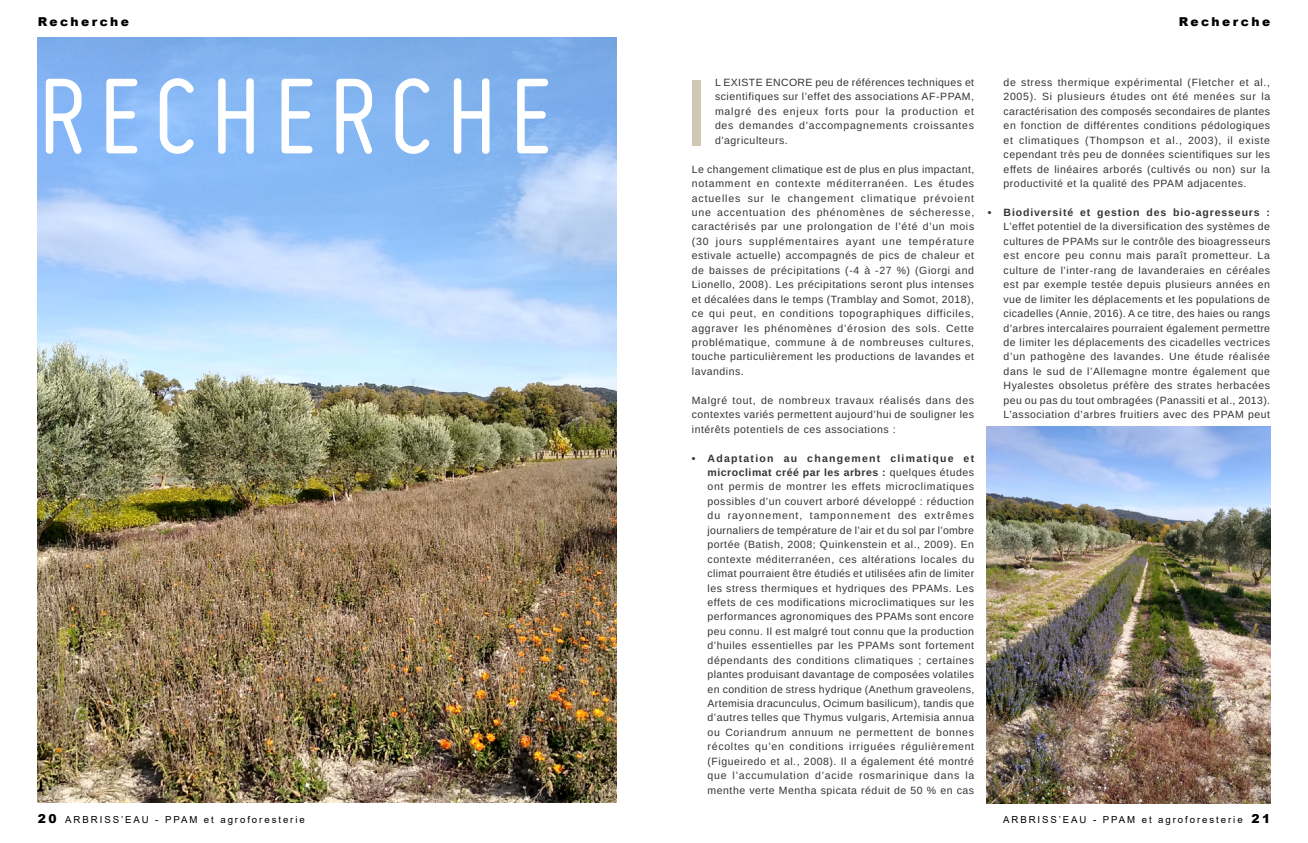
<style>
.page{position:relative;width:1308px;height:843px;background:#fff}
.page>*{position:absolute;margin:0;border:0;box-sizing:border-box;transform-origin:0 0}
.t1{font:117.25px "Miso";letter-spacing:.1em;color:#fff}
.t2{font:94.41px "Arimo";color:#d1c7b5}
.t3{font:900 12.25px "Arial";letter-spacing:.2em;color:#000}
.t4{font:10.5px/14.4px "Arimo";letter-spacing:.05em;color:#343433;text-align:justify}
.t5{font:700 10.5px "Arimo";letter-spacing:.08em;color:#343433}
.t6{font:9.62px "Arial";letter-spacing:.2em;color:#000}
.s1{font-weight:700}
.s2{font-weight:900;font-size:12.25px}
</style>
<div class="page">
<img style="left:38px;top:38px;width:578px;height:765px">
<img style="left:986px;top:426px;width:283px;height:377px">
<p class="t3" style="left:38px;top:13px;width:93px">Recherche</p>
<p class="t3" style="left:1178px;top:13px;width:93px">Recherche</p>
<h1 class="t1" style="left:38px;top:51px;width:516px">RECHERCHE</h1>
<p class="t4" style="left:715px;top:75px;width:261px;text-indent:51px">encore peu de références techniques et scientifiques sur l’effet des associations AF-PPAM, malgré des enjeux forts pour la production et des demandes d’accompagnements croissantes d’agriculteurs.</p>
<p class="t4" style="left:691px;top:162px;width:284px">Le changement climatique est de plus en plus impactant, notamment en contexte méditerranéen. Les études actuelles sur le changement climatique prévoient une accentuation des phénomènes de sécheresse, caractérisés par une prolongation de l’été d’un mois (30 jours supplémentaires ayant une température estivale actuelle) accompagnés de pics de chaleur et de baisses de précipitations (-4 à -27 %) (Giorgi and Lionello, 2008). Les précipitations seront plus intenses et décalées dans le temps (Tramblay and Somot, 2018), ce qui peut, en conditions topographiques difficiles, aggraver les phénomènes d’érosion des sols. Cette problématique, commune à de nombreuses cultures, touche particulièrement les productions de lavandes et lavandins.</p>
<p class="t4" style="left:691px;top:393px;width:284px">Malgré tout, de nombreux travaux réalisés dans des contextes variés permettent aujourd’hui de souligner les intérêts potentiels de ces associations :</p>
<p class="t4" style="left:707px;top:451px;width:268px;text-indent:-16px"><span class="s1">• Adaptation au changement climatique et microclimat créé par les arbres :</span> quelques études ont permis de montrer les effets microclimatiques possibles d’un couvert arboré développé : réduction du rayonnement, tamponnement des extrêmes journaliers de température de l’air et du sol par l’ombre portée (Batish, 2008; Quinkenstein et al., 2009). En contexte méditerranéen, ces altérations locales du climat pourraient être étudiés et utilisées afin de limiter les stress thermiques et hydriques des PPAMs. Les effets de ces modifications microclimatiques sur les performances agronomiques des PPAMs sont encore peu connu. Il est malgré tout connu que la production d’huiles essentielles par les PPAMs sont fortement dépendants des conditions climatiques ; certaines plantes produisant davantage de composées volatiles en condition de stress hydrique (Anethum graveolens, Artemisia dracunculus, Ocimum basilicum), tandis que d’autres telles que Thymus vulgaris, Artemisia annua ou Coriandrum annuum ne permettent de bonnes récoltes qu’en conditions irriguées régulièrement (Figueiredo et al., 2008). Il a également été montré que l’accumulation d’acide rosmarinique dans la menthe verte Mentha spicata réduit de 50 % en cas</p>
<h2 class="t2" style="left:683px;top:47px;width:28px">I</h2>
<p class="t4" style="left:715px;top:75px;width:30px">l existe</p>
<p class="t4" style="left:1003px;top:75px;width:268px">de stress thermique expérimental (Fletcher et al., 2005). Si plusieurs études ont été menées sur la caractérisation des composés secondaires de plantes en fonction de différentes conditions pédologiques et climatiques (Thompson et al., 2003), il existe cependant très peu de données scientifiques sur les effets de linéaires arborés (cultivés ou non) sur la productivité et la qualité des PPAM adjacentes.</p>
<p class="t5" style="left:987px;top:205px;width:284px">• Biodiversité et gestion des bio-agresseurs :</p>
<p class="t4" style="left:1003px;top:220px;width:268px">L’effet potentiel de la diversification des systèmes de cultures de PPAMs sur le contrôle des bioagresseurs est encore peu connu mais paraît prometteur. La culture de l’inter-rang de lavanderaies en céréales est par exemple testée depuis plusieurs années en vue de limiter les déplacements et les populations de cicadelles (Annie, 2016). A ce titre, des haies ou rangs d’arbres intercalaires pourraient également permettre de limiter les déplacements des cicadelles vectrices d’un pathogène des lavandes. Une étude réalisée dans le sud de l’Allemagne montre également que Hyalestes obsoletus préfère des strates herbacées peu ou pas du tout ombragées (Panassiti et al., 2013).<br>L’association d’arbres fruitiers avec des PPAM peut</p>
<p class="t6" style="left:38px;top:813px;width:268px"><span class="s2">20</span> ARBRISS’EAU - PPAM et agroforesterie</p>
<p class="t6" style="left:1003px;top:813px;width:268px">ARBRISS’EAU - PPAM et agroforesterie <span class="s2">21</span></p>
</div>
